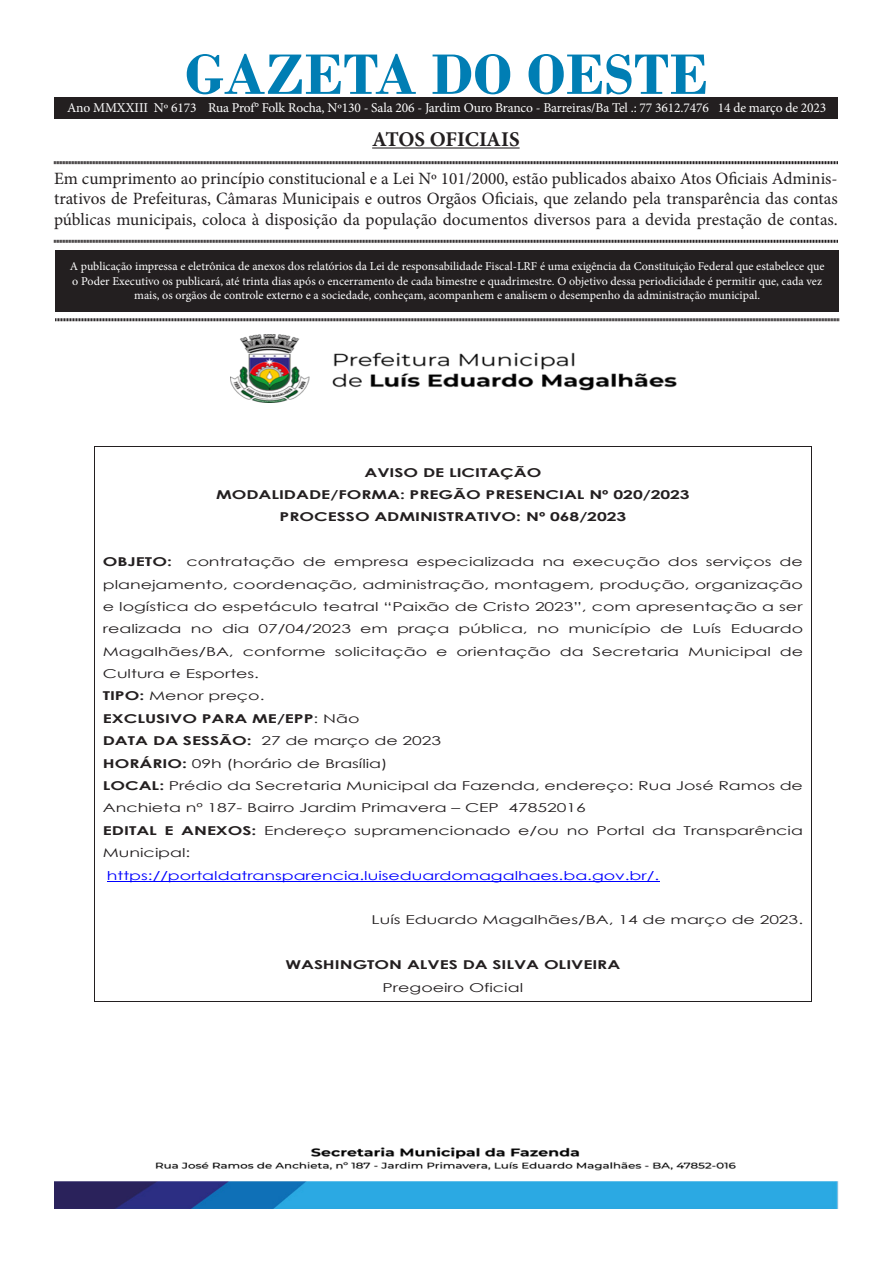
<style>
.page{position:relative;width:893px;height:1263px;background:#fff}
.page>*{position:absolute;margin:0;border:0;box-sizing:border-box;transform-origin:0 0}
.t1{font:700 60px "Bodoni";color:#007eb4}
.t2{font:700 21px "Minion Pro";letter-spacing:-.005em;color:#231f20}
.t3{font:17.25px/20.7px "Minion Pro";color:#231f20;text-align:justify}
.t4{font:13.5px "Minion Pro";letter-spacing:-.01em;color:#fff}
.t5{font:12.15px "Century Gothic";color:#231f20;scale:1.43 1}
.t6{font:700 12.15px/22.5px "Century Gothic";color:#231f20;text-align:center;scale:1.43 1}
.t7{font:12.15px "Century Gothic";color:#00f;scale:1.43 1}
.t8{font:12px/14.4px "Minion Pro";color:#fff;text-align:center}
.s1{font-weight:700}
.s2{font-weight:400}
</style>
<div class="page">
<div style="left:55px;top:250px;width:784px;height:61px;background:#231f20"></div>
<hr style="left:372px;top:147px;width:148px;height:2px;background:#231f20">
<svg style="left:54px;top:161px;width:784px;height:4px;background:#908e8e"></svg>
<svg style="left:54px;top:239px;width:784px;height:4px;background:#908e8e"></svg>
<svg style="left:55px;top:318px;width:784px;height:4px;background:#908e8e"></svg>
<div style="left:54px;top:98px;width:784px;height:20px;background:#231f20"></div>
<img style="left:231px;top:335px;width:445px;height:68px">
<img style="left:54px;top:1147px;width:785px;height:62px">
<hr style="left:107px;top:881px;width:552px;height:1px;background:#00f">
<hr style="left:95px;top:447px;width:716px;height:1px;background:#231f20">
<hr style="left:94px;top:447px;width:1px;height:555px;background:#231f20">
<hr style="left:95px;top:1002px;width:716px;height:1px;background:#231f20">
<hr style="left:811px;top:447px;width:1px;height:555px;background:#231f20">
<p class="t1" style="left:185px;top:39px;width:525px">GAZETA DO OESTE</p>
<p class="t2" style="left:372px;top:124px;width:149px">ATOS OFICIAIS</p>
<p class="t3" style="left:54px;top:168px;width:785px">Em cumprimento ao princípio constitucional e a Lei Nº 101/2000, estão publicados abaixo Atos Oficiais Adminis&shy;trativos de Prefeituras, Câmaras Municipais e outros Orgãos Oficiais, que zelando pela transparência das contas públicas municipais, coloca à disposição da população documentos diversos para a devida prestação de contas.</p>
<p class="t8" style="left:70px;top:259px;width:756px">A publicação impressa e eletrônica de anexos dos relatórios da Lei de responsabilidade Fiscal-LRF é uma exigência da Constituição Federal que estabelece que o Poder Executivo os publicará, até trinta dias após o encerramento de cada bimestre e quadrimestre. O objetivo dessa periodicidade é permitir que, cada vez mais, os orgãos de controle externo e a sociedade, conheçam, acompanhem e analisem o desempenho da administração municipal.</p>
<p class="t4" style="left:67px;top:98px;width:761px">Ano MMXXIII Nº 6173 Rua Prof° Folk Rocha, Nº130 - Sala 206 - Jardim Ouro Branco - Barreiras/Ba Tel .: 77 3612.7476 14 de março de 2023</p>
<p class="t6" style="left:216px;top:460px;width:333px">AVISO DE LICITAÇÃO<br>MODALIDADE/FORMA: PREGÃO PRESENCIAL Nº 020/2023<br>PROCESSO ADMINISTRATIVO: Nº 068/2023</p>
<p class="t5" style="left:103px;top:553px;width:491px"><span class="s1">OBJETO:</span> contratação de empresa especializada na execução dos serviços de</p>
<p class="t5" style="left:103px;top:576px;width:491px">planejamento, coordenação, administração, montagem, produção, organização</p>
<p class="t5" style="left:103px;top:598px;width:491px">e logística do espetáculo teatral “Paixão de Cristo 2023”, com apresentação a ser</p>
<p class="t5" style="left:103px;top:620px;width:491px">realizada no dia 07/04/2023 em praça pública, no município de Luís Eduardo</p>
<p class="t5" style="left:103px;top:643px;width:491px">Magalhães/BA, conforme solicitação e orientação da Secretaria Municipal de</p>
<p class="t5" style="left:103px;top:665px;width:111px">Cultura e Esportes.</p>
<p class="t5" style="left:103px;top:688px;width:115px"><span class="s1">TIPO:</span> Menor preço.</p>
<p class="t6" style="left:103px;top:707px;width:181px">EXCLUSIVO PARA ME/EPP<span class="s2">: Não</span></p>
<p class="t5" style="left:103px;top:732px;width:238px"><span class="s1">DATA DA SESSÃO:</span> 27 de março de 2023</p>
<p class="t5" style="left:103px;top:755px;width:201px"><span class="s1">HORÁRIO:</span> 09h (horário de Brasília)</p>
<p class="t5" style="left:103px;top:777px;width:491px"><span class="s1">LOCAL:</span> Prédio da Secretaria Municipal da Fazenda, endereço: Rua José Ramos de</p>
<p class="t5" style="left:103px;top:799px;width:339px">Anchieta nº 187- Bairro Jardim Primavera – CEP 47852016</p>
<p class="t5" style="left:103px;top:822px;width:491px"><span class="s1">EDITAL E ANEXOS:</span> Endereço supramencionado e/ou no Portal da Transparência</p>
<p class="t5" style="left:103px;top:844px;width:63px">Municipal:</p>
<p class="t7" style="left:107px;top:867px;width:388px">https://portaldatransparencia.luiseduardomagalhaes.ba.gov.br/.</p>
<p class="t5" style="left:372px;top:911px;width:303px">Luís Eduardo Magalhães/BA, 14 de março de 2023.</p>
<p class="t6" style="left:285px;top:953px;width:236px">WASHINGTON ALVES DA SILVA OLIVEIRA<br><span class="s2">Pregoeiro Oficial</span></p>
</div>
